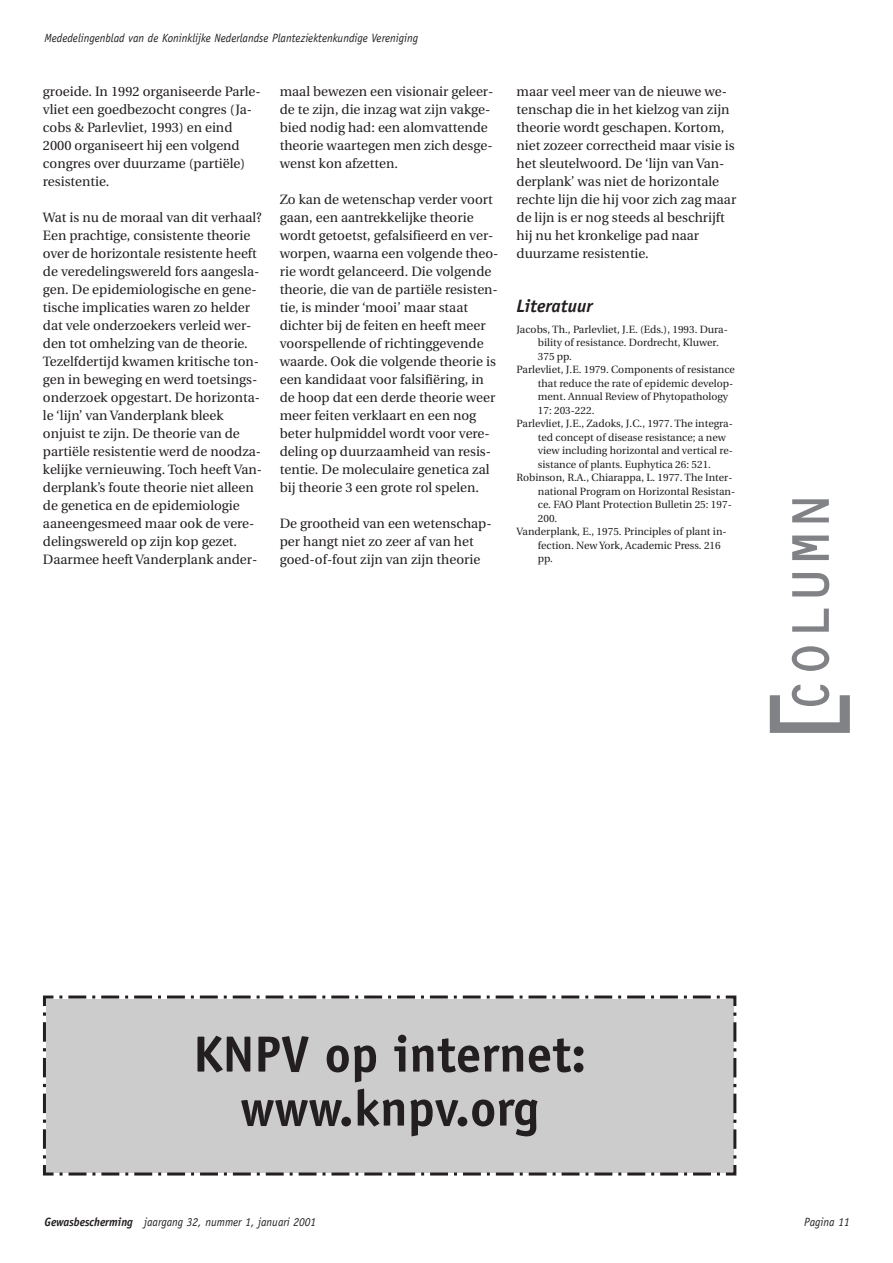
<style>
.page{position:relative;width:893px;height:1263px;background:#fff}
.page>*{position:absolute;margin:0;border:0;box-sizing:border-box;transform-origin:0 0}
.t1{font:108px "OCR C Regular";color:#808285;scale:.95 1}
.t2{font:54px "OCR C Regular";color:#808285;scale:.95 1}
.t3{font:700 51px/54px "Officina Sans";color:#231f20;text-align:center}
.t4{font:italic 700 18px "Officina Sans";color:#231f20}
.t5{font:13.5px/18px "Utopia";color:#231f20}
.t6{font:italic 12px "Officina Sans";color:#231f20;scale:.95 1}
.t7{font:10.5px "Utopia";color:#231f20}
.s1{font-weight:700}
</style>
<div class="page">
<div style="left:42px;top:995px;width:695px;height:181px;background:#ccc"></div>
<p class="t6" style="left:44px;top:33px;width:394px">Mededelingenblad van de Koninklijke Nederlandse Planteziektenkundige Vereniging</p>
<p class="t5" style="left:43px;top:83px;width:219px">groeide. In 1992 organiseerde Parle&shy;vliet een goedbezocht congres (Ja&shy;cobs &amp; Parlevliet, 1993) en eind<br>2000 organiseert hij een volgend congres over duurzame (partiële) resistentie.</p>
<p class="t5" style="left:43px;top:209px;width:221px">Wat is nu de moraal van dit verhaal?<br>Een prachtige, consistente theorie over de horizontale resistente heeft de veredelingswereld fors aangesla&shy;gen. De epidemiologische en gene&shy;tische implicaties waren zo helder dat vele onderzoekers verleid wer&shy;den tot omhelzing van de theorie.<br>Tezelfdertijd kwamen kritische ton&shy;gen in beweging en werd toetsings&shy;onderzoek opgestart. De horizonta&shy;le ‘lijn’ van Vanderplank bleek onjuist te zijn. De theorie van de partiële resistentie werd de noodza&shy;kelijke vernieuwing. Toch heeft Van&shy;derplank’s foute theorie niet alleen de genetica en de epidemiologie aaneengesmeed maar ook de vere&shy;delingswereld op zijn kop gezet.<br>Daarmee heeft Vanderplank ander-</p>
<p class="t5" style="left:280px;top:83px;width:215px">maal bewezen een visionair geleer&shy;de te zijn, die inzag wat zijn vakge&shy;bied nodig had: een alomvattende theorie waartegen men zich desge&shy;wenst kon afzetten.</p>
<p class="t5" style="left:280px;top:191px;width:220px">Zo kan de wetenschap verder voort gaan, een aantrekkelijke theorie wordt getoetst, gefalsifieerd en ver&shy;worpen, waarna een volgende theo&shy;rie wordt gelanceerd. Die volgende theorie, die van de partiële resisten&shy;tie, is minder ‘mooi’ maar staat dichter bij de feiten en heeft meer voorspellende of richtinggevende waarde. Ook die volgende theorie is een kandidaat voor falsifiëring, in de hoop dat een derde theorie weer meer feiten verklaart en een nog beter hulpmiddel wordt voor vere&shy;deling op duurzaamheid van resis&shy;tentie. De moleculaire genetica zal bij theorie 3 een grote rol spelen.</p>
<p class="t5" style="left:280px;top:515px;width:213px">De grootheid van een wetenschap&shy;per hangt niet zo zeer af van het goed-of-fout zijn van zijn theorie</p>
<p class="t5" style="left:516px;top:83px;width:221px">maar veel meer van de nieuwe we&shy;tenschap die in het kielzog van zijn theorie wordt geschapen. Kortom, niet zozeer correctheid maar visie is het sleutelwoord. De ‘lijn van Van&shy;derplank’ was niet de horizontale rechte lijn die hij voor zich zag maar de lijn is er nog steeds al beschrijft hij nu het kronkelige pad naar duurzame resistentie.</p>
<h3 class="t4" style="left:516px;top:298px;width:78px">Literatuur</h3>
<p class="t7" style="left:516px;top:325px;width:213px">Jacobs, Th., Parlevliet, J.E. (Eds.), 1993. Dura-</p>
<p class="t7" style="left:538px;top:338px;width:182px">bility of resistance. Dordrecht, Kluwer.</p>
<p class="t7" style="left:538px;top:352px;width:36px">375 pp.</p>
<p class="t7" style="left:516px;top:365px;width:220px">Parlevliet, J.E. 1979. Components of resistance</p>
<p class="t7" style="left:538px;top:379px;width:197px">that reduce the rate of epidemic develop-</p>
<p class="t7" style="left:538px;top:392px;width:192px">ment. Annual Review of Phytopathology</p>
<p class="t7" style="left:538px;top:406px;width:58px">17: 203-222.</p>
<p class="t7" style="left:516px;top:419px;width:218px">Parlevliet, J.E., Zadoks, J.C., 1977. The integra-</p>
<p class="t7" style="left:538px;top:433px;width:189px">ted concept of disease resistance; a new</p>
<p class="t7" style="left:538px;top:446px;width:196px">view including horizontal and vertical re-</p>
<p class="t7" style="left:538px;top:460px;width:175px">sistance of plants. Euphytica 26: 521.</p>
<p class="t7" style="left:516px;top:473px;width:217px">Robinson, R.A., Chiarappa, L. 1977. The Inter-</p>
<p class="t7" style="left:538px;top:487px;width:199px">national Program on Horizontal Resistan-</p>
<p class="t7" style="left:538px;top:500px;width:195px">ce. FAO Plant Protection Bulletin 25: 197-</p>
<p class="t7" style="left:538px;top:514px;width:21px">200.</p>
<p class="t7" style="left:516px;top:527px;width:211px">Vanderplank, E., 1975. Principles of plant in-</p>
<p class="t7" style="left:538px;top:541px;width:184px">fection. New York, Academic Press. 216</p>
<p class="t7" style="left:538px;top:554px;width:17px">pp.</p>
<h2 class="t2" style="left:791px;top:714px;width:235px;rotate:-90deg">COLUMN</h2>
<h1 class="t1" style="left:775px;top:751px;width:79px;rotate:-90deg">[</h1>
<h3 class="t3" style="left:193px;top:1032px;width:394px">KNPV op internet: www.knpv.org</h3>
<p class="t6" style="left:44px;top:1218px;width:288px"><span class="s1">Gewasbescherming</span> jaargang 32, nummer 1, januari 2001</p>
<p class="t6" style="left:804px;top:1218px;width:49px">Pagina 11</p>
</div>
